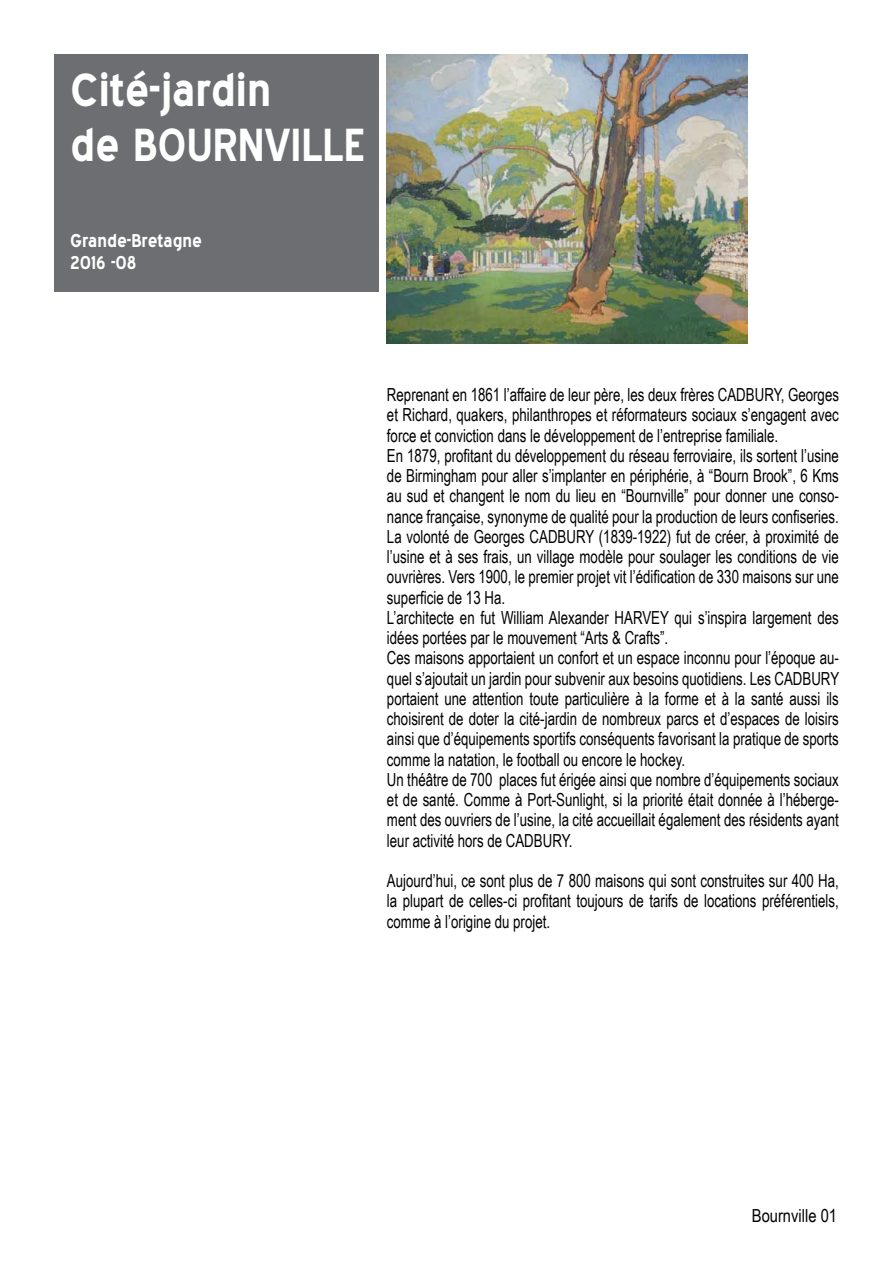
<style>
.page{position:relative;width:893px;height:1263px;background:#fff}
.page>*{position:absolute;margin:0;border:0;box-sizing:border-box;transform-origin:0 0}
.t1{font:700 45px/54px "Blue Highway";color:#fff}
.t2{font:18px/20.2px "Arial Narrow";color:#000;scale:.9 1}
.t3{font:700 18px/21.6px "Blue Highway";color:#fff}
.t4{font:18px "Arial Narrow";color:#000}
</style>
<div class="page">
<div style="left:54px;top:54px;width:324px;height:237px;background:#6d6e71"></div>
<img style="left:387px;top:54px;width:360px;height:289px">
<p class="t1" style="left:70px;top:63px;width:297px">Cité-jardin<br>de BOURNVILLE</p>
<p class="t3" style="left:70px;top:230px;width:133px">Grande-Bretagne<br>2016 -08</p>
<p class="t2" style="left:387px;top:384px;width:504px">Reprenant en 1861 l’affaire de leur père, les deux frères CADBURY, Georges et Richard, quakers, philanthropes et réformateurs sociaux s’engagent avec force et conviction dans le développement de l’entreprise familiale.<br>En 1879, profitant du développement du réseau ferroviaire, ils sortent l’usine de Birmingham pour aller s’implanter en périphérie, à “Bourn Brook”, 6 Kms au sud et changent le nom du lieu en “Bournville” pour donner une conso&shy;nance française, synonyme de qualité pour la production de leurs confiseries.<br>La volonté de Georges CADBURY (1839-1922) fut de créer, à proximité de l’usine et à ses frais, un village modèle pour soulager les conditions de vie ouvrières. Vers 1900, le premier projet vit l’édification de 330 maisons sur une superficie de 13 Ha.<br>L’architecte en fut William Alexander HARVEY qui s’inspira largement des idées portées par le mouvement “Arts &amp; Crafts”.<br>Ces maisons apportaient un confort et un espace inconnu pour l’époque au&shy;quel s’ajoutait un jardin pour subvenir aux besoins quotidiens. Les CADBURY portaient une attention toute particulière à la forme et à la santé aussi ils choisirent de doter la cité-jardin de nombreux parcs et d’espaces de loisirs ainsi que d’équipements sportifs conséquents favorisant la pratique de sports comme la natation, le football ou encore le hockey.<br>Un théâtre de 700 places fut érigée ainsi que nombre d’équipements sociaux et de santé. Comme à Port-Sunlight, si la priorité était donnée à l’héberge&shy;ment des ouvriers de l’usine, la cité accueillait également des résidents ayant leur activité hors de CADBURY.</p>
<p class="t2" style="left:387px;top:870px;width:504px;text-align:justify">Aujourd’hui, ce sont plus de 7 800 maisons qui sont construites sur 400 Ha, la plupart de celles-ci profitant toujours de tarifs de locations préférentiels, comme à l’origine du projet.</p>
<p class="t4" style="left:752px;top:1202px;width:87px">Bournville 01</p>
</div>
